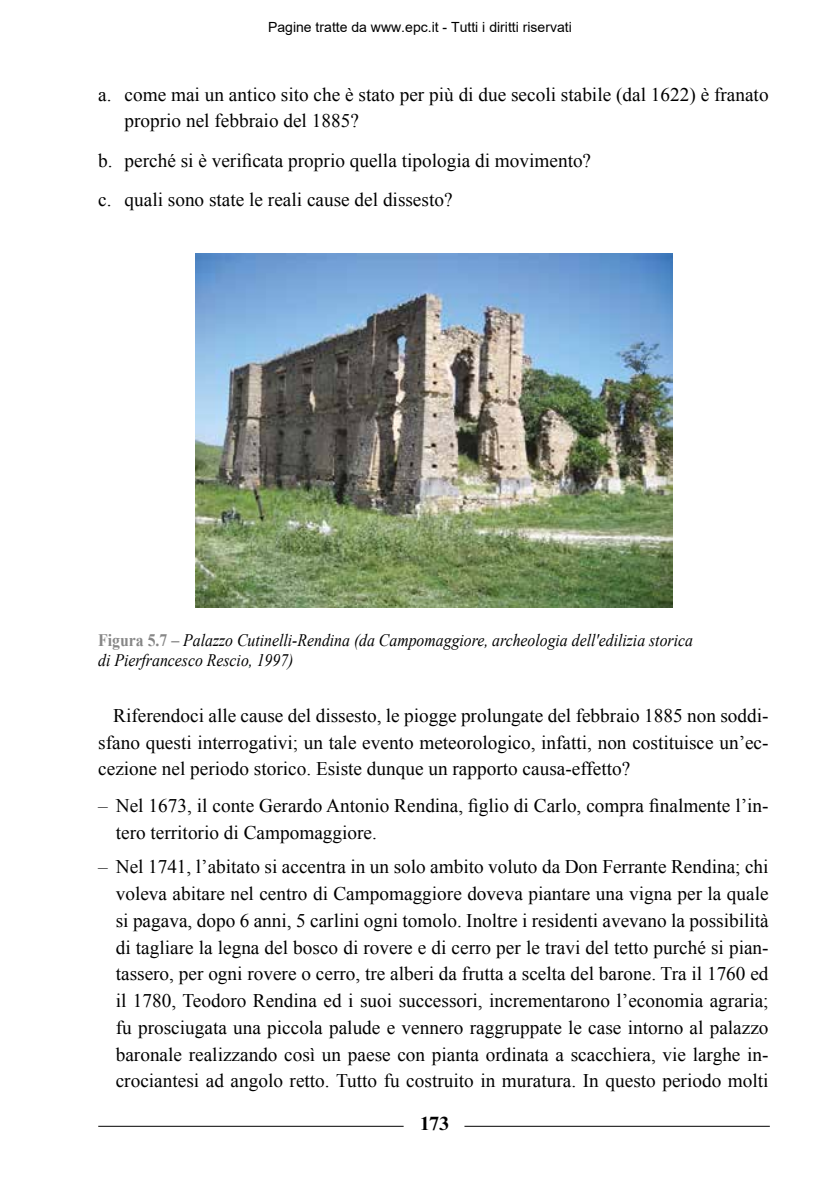
<style>
.page{position:relative;width:840px;height:1190px;background:#fff}
.page>*{position:absolute;margin:0;border:0;box-sizing:border-box;transform-origin:0 0}
.t1{font:19.25px/26.8px "Times New Roman";color:#000}
.t2{font:700 19.25px "Times New Roman MT Std";color:#000}
.t3{font:italic 17.5px/19.2px "Times New Roman";color:#000;scale:.9 1}
.t4{font:14px "Arial";color:#000}
.s1{font-weight:700;font-style:normal;color:#878787}
.s2{font-family:"Times New Roman MT Std"}
</style>
<div class="page">
<hr style="left:98px;top:1126px;width:305px;height:1px;background:#000">
<hr style="left:464px;top:1126px;width:305px;height:1px;background:#000">
<img style="left:196px;top:253px;width:476px;height:354px">
<p class="t4" style="left:268px;top:17px;width:305px">Pagine tratte da www.epc.it - Tutti i diritti riservati</p>
<p class="t1" style="left:124px;top:80px;width:645px;text-indent:-26px">a. come mai un antico sito che è stato per più di due secoli stabile (dal 1622) è franato proprio nel febbraio del 1885?</p>
<p class="t1" style="left:98px;top:140px;width:494px;line-height:39.2px">b. perché si è verificata proprio quella tipologia di movimento? c. quali sono state le reali cause del dissesto?</p>
<p class="t3" style="left:98px;top:631px;width:662px"><span class="s1">Figura 5.7</span> – Palazzo Cutinelli-Rendina (da Campomaggiore, archeologia dell'edilizia storica di Pierfrancesco Rescio, 1997)</p>
<p class="t1" style="left:98px;top:702px;width:671px;text-align:justify;text-indent:15px">Riferendoci alle cause del dissesto, le piogge prolungate del febbraio 1885 non soddi&shy;sfano questi interrogativi; un tale evento meteorologico, infatti, non costituisce un’ec&shy;cezione nel periodo storico. Esiste dunque un rapporto causa-effetto?</p>
<p class="t1" style="left:116px;top:792px;width:654px;text-indent:-17px"><span class="s2">–</span> Nel 1673, il conte Gerardo Antonio Rendina, figlio di Carlo, compra finalmente l’in&shy;tero territorio di Campomaggiore.</p>
<p class="t1" style="left:116px;top:853px;width:654px;text-align:justify;text-indent:-17px"><span class="s2">–</span> Nel 1741, l’abitato si accentra in un solo ambito voluto da Don Ferrante Rendina; chi voleva abitare nel centro di Campomaggiore doveva piantare una vigna per la quale si pagava, dopo 6 anni, 5 carlini ogni tomolo. Inoltre i residenti avevano la possibilità di tagliare la legna del bosco di rovere e di cerro per le travi del tetto purché si pian&shy;tassero, per ogni rovere o cerro, tre alberi da frutta a scelta del barone. Tra il 1760 ed il 1780, Teodoro Rendina ed i suoi successori, incrementarono l’economia agraria; fu prosciugata una piccola palude e vennero raggruppate le case intorno al palazzo baronale realizzando così un paese con pianta ordinata a scacchiera, vie larghe in&shy;crociantesi ad angolo retto. Tutto fu costruito in muratura. In questo periodo molti</p>
<p class="t2" style="left:420px;top:1112px;width:30px">173</p>
</div>
